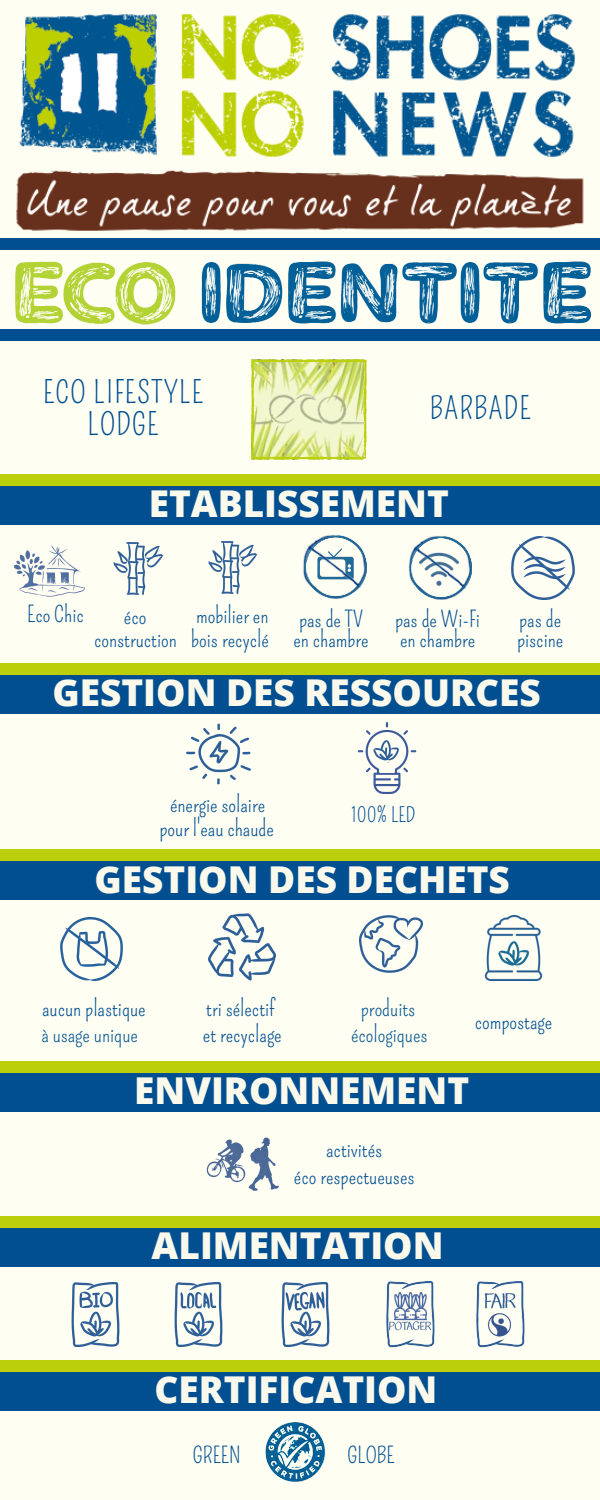
<style>
.page{position:relative;width:600px;height:1500px;background:#fffef3}
.page>*{position:absolute;margin:0;border:0;box-sizing:border-box;transform-origin:0 0}
.t1{font:800 37px "Open Sans";color:#faf9eb}
.t2{font:30.3px "Pompiere";letter-spacing:.04em;color:#014f91}
.t3{font:22px "Pompiere";color:#014f91}
.t4{font:22px "Pompiere";color:#065892}
.t5{font:20px "Pompiere";color:#014f91}
</style>
<div class="page">
<svg style="left:251px;top:359px;width:116px;height:100px;background:#dce69a"></svg>
<div style="left:0;top:1217px;width:600px;height:50px;background:#014f91"></div>
<div style="left:0;top:1217px;width:600px;height:11px;background:#bccf0b"></div>
<div style="left:0;top:850px;width:600px;height:50px;background:#014f91"></div>
<div style="left:0;top:850px;width:600px;height:11px;background:#bccf0b"></div>
<div style="left:0;top:1061px;width:600px;height:50px;background:#014f91"></div>
<div style="left:0;top:1061px;width:600px;height:11px;background:#bccf0b"></div>
<div style="left:0;top:663px;width:600px;height:50px;background:#014f91"></div>
<div style="left:0;top:663px;width:600px;height:11px;background:#bccf0b"></div>
<div style="left:0;top:474px;width:600px;height:51px;background:#014f91"></div>
<div style="left:0;top:474px;width:600px;height:12px;background:#bccf0b"></div>
<img style="left:16px;top:14px;width:568px;height:217px">
<img style="left:15px;top:261px;width:577px;height:64px">
<div style="left:0;top:238px;width:600px;height:12px;background:#014f91"></div>
<div style="left:0;top:330px;width:600px;height:11px;background:#014f91"></div>
<div style="left:0;top:1360px;width:600px;height:50px;background:#014f91"></div>
<div style="left:0;top:1360px;width:600px;height:11px;background:#bccf0b"></div>
<img style="left:14px;top:545px;width:71px;height:52px">
<img style="left:187px;top:723px;width:64px;height:62px">
<img style="left:357px;top:722px;width:60px;height:71px">
<div style="left:374px;top:740px;width:28px;height:18px;background:#fffef3"></div>
<div style="left:380px;top:745px;width:14px;height:28px;background:#fffef3"></div>
<div style="left:386px;top:745px;width:16px;height:17px;background:#fffef3"></div>
<div style="left:386px;top:748px;width:12px;height:18px;background:#fffef3"></div>
<img style="left:370px;top:739px;width:30px;height:24px">
<img style="left:265px;top:1422px;width:61px;height:60px">
<img style="left:174px;top:1282px;width:49px;height:64px">
<img style="left:71px;top:1282px;width:49px;height:64px">
<img style="left:281px;top:1282px;width:49px;height:64px">
<img style="left:386px;top:1281px;width:49px;height:67px">
<img style="left:394px;top:1290px;width:33px;height:32px">
<img style="left:390px;top:1322px;width:42px;height:9px">
<img style="left:476px;top:1281px;width:49px;height:67px">
<img style="left:485px;top:1292px;width:34px;height:17px">
<img style="left:206px;top:1137px;width:73px;height:54px">
<img style="left:60px;top:917px;width:63px;height:63px">
<img style="left:209px;top:914px;width:67px;height:66px">
<img style="left:484px;top:916px;width:59px;height:64px">
<img style="left:497px;top:939px;width:34px;height:27px">
<img style="left:360px;top:915px;width:63px;height:58px">
<img style="left:113px;top:543px;width:51px;height:51px">
<img style="left:208px;top:542px;width:50px;height:52px">
<img style="left:511px;top:537px;width:63px;height:63px">
<svg style="left:304px;top:535px;width:63px;height:64px"></svg>
<svg style="left:409px;top:536px;width:63px;height:64px"></svg>
<p class="t2" style="left:43px;top:375px;width:161px">ECO LIFESTYLE</p>
<p class="t2" style="left:88px;top:407px;width:72px">LODGE</p>
<p class="t2" style="left:430px;top:391px;width:102px">BARBADE</p>
<p class="t1" style="left:149px;top:478px;width:302px">ETABLISSEMENT</p>
<p class="t3" style="left:27px;top:601px;width:58px">Eco Chic</p>
<p class="t3" style="left:124px;top:603px;width:24px">éco</p>
<p class="t3" style="left:94px;top:626px;width:84px">construction</p>
<p class="t3" style="left:196px;top:602px;width:74px">mobilier en</p>
<p class="t3" style="left:191px;top:626px;width:79px">bois recyclé</p>
<p class="t3" style="left:299px;top:606px;width:65px">pas de TV</p>
<p class="t3" style="left:294px;top:626px;width:77px">en chambre</p>
<p class="t3" style="left:395px;top:606px;width:86px">pas de Wi-Fi</p>
<p class="t3" style="left:400px;top:627px;width:77px">en chambre</p>
<p class="t3" style="left:519px;top:606px;width:43px">pas de</p>
<p class="t3" style="left:517px;top:626px;width:48px">piscine</p>
<p class="t1" style="left:52px;top:666px;width:490px">GESTION DES RESSOURCES</p>
<p class="t3" style="left:170px;top:791px;width:97px">énergie solaire</p>
<p class="t3" style="left:160px;top:815px;width:116px">pour l'eau chaude</p>
<p class="t5" style="left:351px;top:804px;width:66px">100% LED</p>
<p class="t1" style="left:94px;top:853px;width:417px">GESTION DES DECHETS</p>
<p class="t3" style="left:42px;top:995px;width:105px">aucun plastique</p>
<p class="t4" style="left:41px;top:1022px;width:98px">à usage unique</p>
<p class="t3" style="left:206px;top:995px;width:70px">tri sélectif</p>
<p class="t3" style="left:203px;top:1022px;width:80px">et recyclage</p>
<p class="t4" style="left:361px;top:995px;width:56px">produits</p>
<p class="t4" style="left:351px;top:1022px;width:78px">écologiques</p>
<p class="t3" style="left:475px;top:1009px;width:79px">compostage</p>
<p class="t1" style="left:134px;top:1064px;width:336px">ENVIRONNEMENT</p>
<p class="t3" style="left:326px;top:1137px;width:58px">activités</p>
<p class="t3" style="left:294px;top:1163px;width:122px">éco respectueuses</p>
<p class="t1" style="left:152px;top:1220px;width:293px">ALIMENTATION</p>
<p class="t1" style="left:155px;top:1364px;width:284px">CERTIFICATION</p>
<p class="t3" style="left:193px;top:1443px;width:49px">GREEN</p>
<p class="t3" style="left:348px;top:1443px;width:49px">GLOBE</p>
</div>
